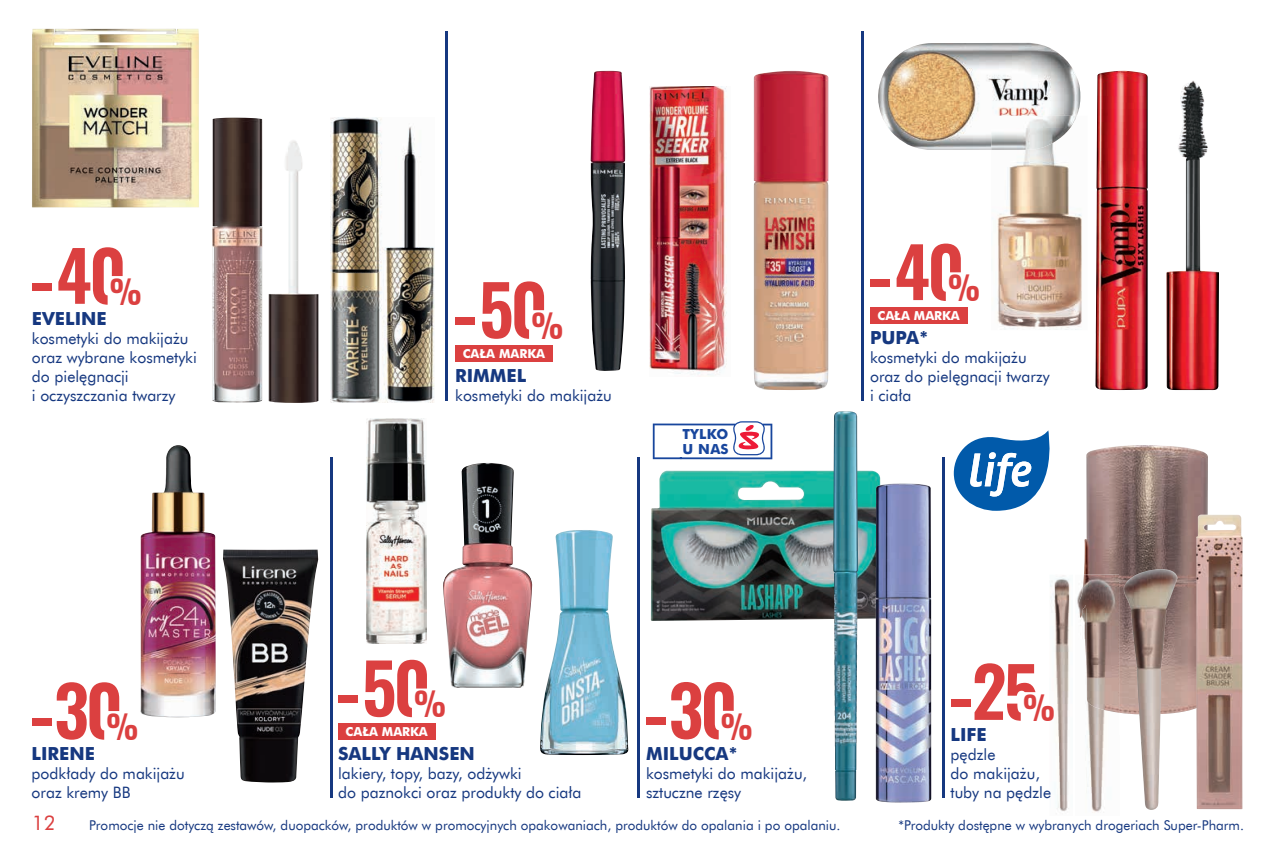
<style>
.page{position:relative;width:1276px;height:862px;background:#fff}
.page>*{position:absolute;margin:0;border:0;box-sizing:border-box;transform-origin:0 0}
.t1{font:600 68.85px "Oswald";letter-spacing:-.035em;color:#db4040}
.t2{font:20.25px "Futura EU";color:#db4040}
.t3{font:700 18px "Futura EU";color:#163880}
.t4{font:15.75px/18.9px "Futura EU";color:#163880}
.t5{font:700 13.95px/15.1px "Futura EU";letter-spacing:.02em;color:#18469d}
.t6{font:13.5px "Futura EU";color:#163880}
.t7{font:700 12.38px "Futura EU";color:#fff}
.s1{font-size:75.6px}
.s2{font-size:32.62px}
</style>
<div class="page">
<hr style="left:445px;top:32px;width:3px;height:369px;background:#163880">
<hr style="left:860px;top:32px;width:3px;height:369px;background:#163880">
<hr style="left:330px;top:457px;width:3px;height:340px;background:#163880">
<hr style="left:941px;top:457px;width:3px;height:340px;background:#163880">
<hr style="left:636px;top:457px;width:3px;height:340px;background:#163880">
<img style="left:1084px;top:445px;width:124px;height:269px">
<img style="left:32px;top:29px;width:167px;height:178px">
<img style="left:330px;top:118px;width:104px;height:284px">
<img style="left:212px;top:118px;width:91px;height:142px">
<img style="left:212px;top:260px;width:106px;height:142px">
<img style="left:878px;top:43px;width:202px;height:107px">
<img style="left:1095px;top:71px;width:95px;height:319px">
<img style="left:997px;top:116px;width:85px;height:214px">
<img style="left:991px;top:116px;width:85px;height:34px">
<img style="left:223px;top:549px;width:95px;height:233px">
<img style="left:141px;top:445px;width:75px;height:271px">
<img style="left:651px;top:470px;width:230px;height:150px">
<img style="left:833px;top:411px;width:25px;height:389px">
<img style="left:875px;top:483px;width:56px;height:319px">
<img style="left:1123px;top:568px;width:54px;height:241px">
<img style="left:1050px;top:575px;width:69px;height:238px">
<img style="left:1079px;top:574px;width:40px;height:138px">
<img style="left:1073px;top:575px;width:1px;height:238px">
<img style="left:1196px;top:514px;width:46px;height:294px">
<img style="left:367px;top:418px;width:59px;height:225px">
<img style="left:443px;top:463px;width:89px;height:225px">
<img style="left:540px;top:530px;width:88px;height:224px">
<img style="left:649px;top:86px;width:78px;height:289px">
<img style="left:590px;top:71px;width:35px;height:300px">
<img style="left:753px;top:71px;width:75px;height:319px">
<div style="left:455px;top:345px;width:97px;height:16px;background:#db4040"></div>
<div style="left:870px;top:307px;width:97px;height:17px;background:#db4040"></div>
<div style="left:338px;top:722px;width:97px;height:17px;background:#db4040"></div>
<img style="left:1050px;top:691px;width:3px;height:30px">
<svg style="left:954px;top:430px;width:95px;height:80px"></svg>
<svg style="left:653px;top:421px;width:119px;height:38px"></svg>
<h1 class="t1" style="left:27px;top:227px;width:116px"><span class="s1">-</span>40 <span class="s2">%</span></h1>
<p class="t3" style="left:32px;top:307px;width:76px">EVELINE</p>
<p class="t4" style="left:32px;top:329px;width:166px">kosmetyki do makijażu oraz wybrane kosmetyki do pielęgnacji<br>i oczyszczania twarzy</p>
<h1 class="t1" style="left:27px;top:662px;width:113px"><span class="s1">-</span>30 <span class="s2">%</span></h1>
<p class="t3" style="left:32px;top:742px;width:65px">LIRENE</p>
<p class="t4" style="left:32px;top:764px;width:155px">podkłady do makijażu oraz kremy BB</p>
<h1 class="t1" style="left:450px;top:262px;width:114px"><span class="s1">-</span>50 <span class="s2">%</span></h1>
<p class="t7" style="left:463px;top:345px;width:84px">CAŁA MARKA</p>
<p class="t3" style="left:455px;top:364px;width:73px">RIMMEL</p>
<p class="t4" style="left:455px;top:386px;width:158px">kosmetyki do makijażu</p>
<p class="t5" style="left:682px;top:427px;width:47px">TYLKO<br>U NAS</p>
<h1 class="t1" style="left:865px;top:224px;width:116px"><span class="s1">-</span>40 <span class="s2">%</span></h1>
<p class="t7" style="left:877px;top:308px;width:84px">CAŁA MARKA</p>
<p class="t3" style="left:870px;top:326px;width:60px">PUPA*</p>
<p class="t4" style="left:870px;top:348px;width:181px">kosmetyki do makijażu oraz do pielęgnacji twarzy i ciała</p>
<h1 class="t1" style="left:333px;top:639px;width:114px"><span class="s1">-</span>50 <span class="s2">%</span></h1>
<p class="t7" style="left:346px;top:723px;width:84px">CAŁA MARKA</p>
<p class="t3" style="left:338px;top:742px;width:138px">SALLY HANSEN</p>
<p class="t4" style="left:338px;top:764px;width:245px">lakiery, topy, bazy, odżywki<br>do paznokci oraz produkty do ciała</p>
<h1 class="t1" style="left:641px;top:662px;width:113px"><span class="s1">-</span>30 <span class="s2">%</span></h1>
<p class="t3" style="left:646px;top:742px;width:93px">MILUCCA *</p>
<p class="t4" style="left:646px;top:763px;width:163px">kosmetyki do makijażu, sztuczne rzęsy</p>
<h1 class="t1" style="left:946px;top:643px;width:111px"><span class="s1">-</span>25 <span class="s2">%</span></h1>
<p class="t3" style="left:950px;top:723px;width:38px">LIFE</p>
<p class="t4" style="left:950px;top:745px;width:102px">pędzle<br>do makijażu, tuby na pędzle</p>
<p class="t2" style="left:32px;top:810px;width:25px">12</p>
<p class="t6" style="left:89px;top:816px;width:753px">Promocje nie dotyczą zestawów, duopacków, produktów w promocyjnych opakowaniach, produktów do opalania i po opalaniu.</p>
<p class="t6" style="left:898px;top:816px;width:347px">*Produkty dostępne w wybranych drogeriach Super-Pharm.</p>
</div>
